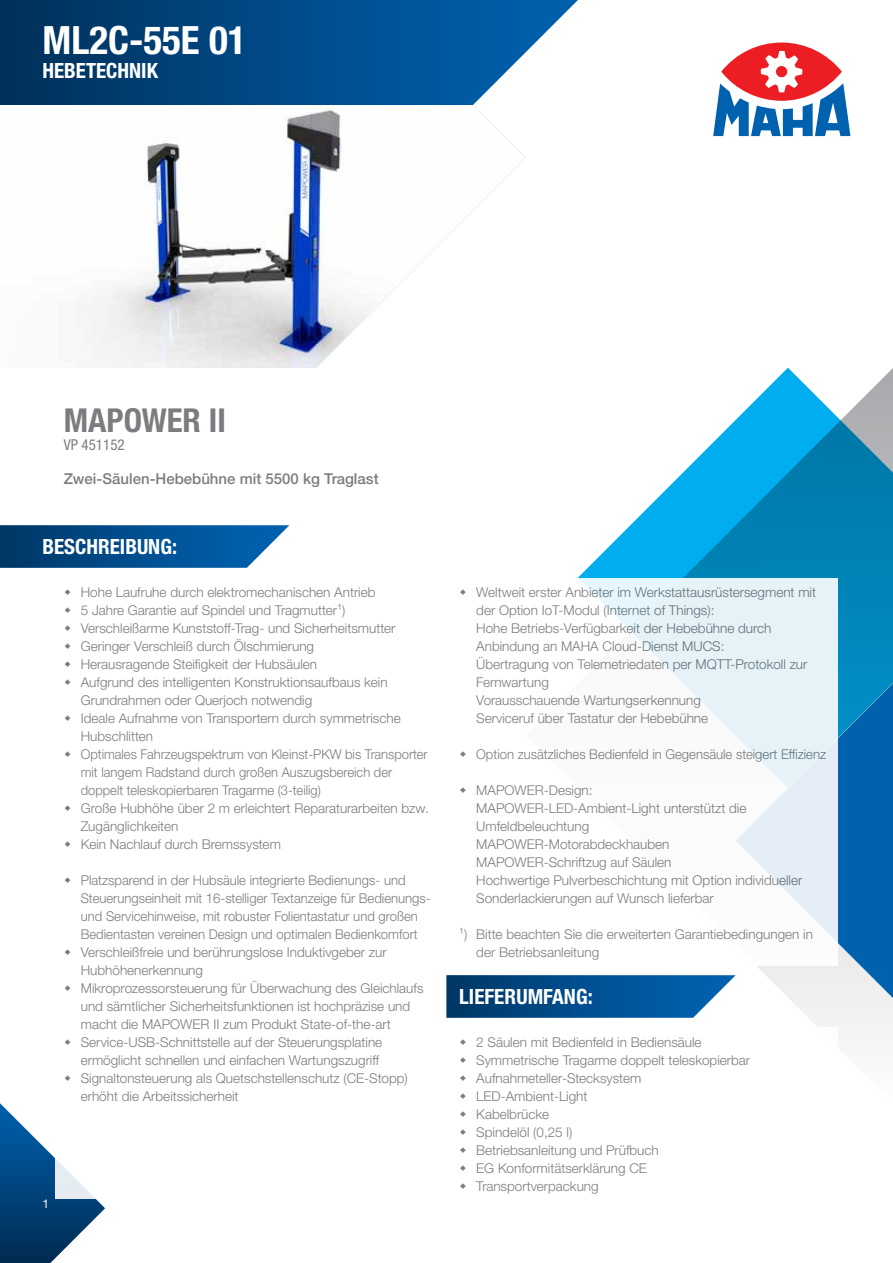
<style>
.page{position:relative;width:893px;height:1263px;background:#fff}
.page>*{position:absolute;margin:0;border:0;box-sizing:border-box;transform-origin:0 0}
.t1{font:700 condensed 39px "Helvetica Neue LTW1 G";color:#fff}
.t2{font:700 condensed 33px "Helvetica Neue LTW1 G";color:#6d6e71}
.t3{font:700 condensed 21px "Helvetica Neue LTW1 G";color:#fff}
.t4{font:500 15px "Helvetica Neue LTW1 G";color:#6d6e71}
.t5{font:condensed 15px "Helvetica Neue LTW1 G";color:#6d6e71}
.t6{font:300 13.5px/18px "Helvetica Neue LTW1 G";color:#6d6e71}
.t7{font:12px "Helvetica Neue LTW1 G";color:#fff}
</style>
<div class="page">
<svg style="left:578px;top:368px;width:315px;height:669px"></svg>
<svg style="left:736px;top:683px;width:157px;height:315px;background:#3987c0"></svg>
<svg style="left:0;top:1103px;width:105px;height:160px"></svg>
<svg style="left:0;top:0;width:578px;height:105px;background:#17588e"></svg>
<svg style="left:0;top:525px;width:289px;height:43px;background:#135b95"></svg>
<svg style="left:446px;top:975px;width:290px;height:43px;background:#155c96"></svg>
<svg style="left:721px;top:43px;width:121px;height:58px"></svg>
<svg style="left:713px;top:51px;width:137px;height:85px"></svg>
<img style="left:84px;top:105px;width:442px;height:263px">
<div style="left:55px;top:578px;width:387px;height:621px;background:#fff"></div>
<div style="left:451px;top:1028px;width:387px;height:171px;background:#fff"></div>
<svg style="left:578px;top:578px;width:260px;height:387px"></svg>
<h1 class="t1" style="left:43px;top:17px;width:206px">ML2C-55E 01</h1>
<h3 class="t3" style="left:43px;top:58px;width:117px">HEBETECHNIK</h3>
<h2 class="t2" style="left:64px;top:401px;width:164px">MAPOWER II</h2>
<p class="t5" style="left:64px;top:436px;width:62px">VP 451152</p>
<p class="t4" style="left:64px;top:470px;width:316px">Zwei-Säulen-Hebebühne mit 5500 kg Traglast</p>
<h3 class="t3" style="left:43px;top:534px;width:136px">BESCHREIBUNG:</h3>
<p class="t6" style="left:81px;top:583px;width:350px">Hohe Laufruhe durch elektromechanischen Antrieb<br>5 Jahre Garantie auf Spindel und Tragmutter¹)<br>Verschleißarme Kunststoff-Trag- und Sicherheitsmutter Geringer Verschleiß durch Ölschmierung<br>Herausragende Steifigkeit der Hubsäulen<br>Aufgrund des intelligenten Konstruktionsaufbaus kein Grundrahmen oder Querjoch notwendig<br>Ideale Aufnahme von Transportern durch symmetrische Hubschlitten<br>Optimales Fahrzeugspektrum von Kleinst-PKW bis Transporter mit langem Radstand durch großen Auszugsbereich der doppelt teleskopierbaren Tragarme (3-teilig)<br>Große Hubhöhe über 2 m erleichtert Reparaturarbeiten bzw.<br>Zugänglichkeiten<br>Kein Nachlauf durch Bremssystem</p>
<p class="t6" style="left:81px;top:871px;width:351px">Platzsparend in der Hubsäule integrierte Bedienungs- und Steuerungseinheit mit 16-stelliger Textanzeige für Bedienungs&shy;und Servicehinweise, mit robuster Folientastatur und großen Bedientasten vereinen Design und optimalen Bedienkomfort Verschleißfreie und berührungslose Induktivgeber zur Hubhöhenerkennung<br>Mikroprozessorsteuerung für Überwachung des Gleichlaufs und sämtlicher Sicherheitsfunktionen ist hochpräzise und macht die MAPOWER II zum Produkt State-of-the-art Service-USB-Schnittstelle auf der Steuerungsplatine ermöglicht schnellen und einfachen Wartungszugriff Signaltonsteuerung als Quetschstellenschutz (CE-Stopp) erhöht die Arbeitssicherheit</p>
<p class="t7" style="left:43px;top:1196px;width:8px">1</p>
<p class="t6" style="left:476px;top:583px;width:341px">Weltweit erster Anbieter im Werkstattausrüstersegment mit der Option IoT-Modul (Internet of Things):<br>Hohe Betriebs-Verfügbarkeit der Hebebühne durch Anbindung an MAHA Cloud-Dienst MUCS:<br>Übertragung von Telemetriedaten per MQTT-Protokoll zur Fernwartung<br>Vorausschauende Wartungserkennung<br>Serviceruf über Tastatur der Hebebühne</p>
<p class="t6" style="left:476px;top:745px;width:351px">Option zusätzliches Bedienfeld in Gegensäule steigert Effizienz</p>
<p class="t6" style="left:476px;top:781px;width:328px">MAPOWER-Design:<br>MAPOWER-LED-Ambient-Light unterstützt die Umfeldbeleuchtung<br>MAPOWER-Motorabdeckhauben MAPOWER-Schriftzug auf Säulen<br>Hochwertige Pulverbeschichtung mit Option individueller Sonderlackierungen auf Wunsch lieferbar</p>
<p class="t6" style="left:476px;top:925px;width:338px;text-indent:-17px">¹) Bitte beachten Sie die erweiterten Garantiebedingungen in der Betriebsanleitung</p>
<h3 class="t3" style="left:459px;top:984px;width:135px">LIEFERUMFANG:</h3>
<p class="t6" style="left:476px;top:1033px;width:275px">2 Säulen mit Bedienfeld in Bediensäule<br>Symmetrische Tragarme doppelt teleskopierbar<br>Aufnahmeteller-Stecksystem<br>LED-Ambient-Light<br>Kabelbrücke<br>Spindelöl (0,25 l)<br>Betriebsanleitung und Prüfbuch<br>EG Konformitätserklärung CE<br>Transportverpackung</p>
</div>
